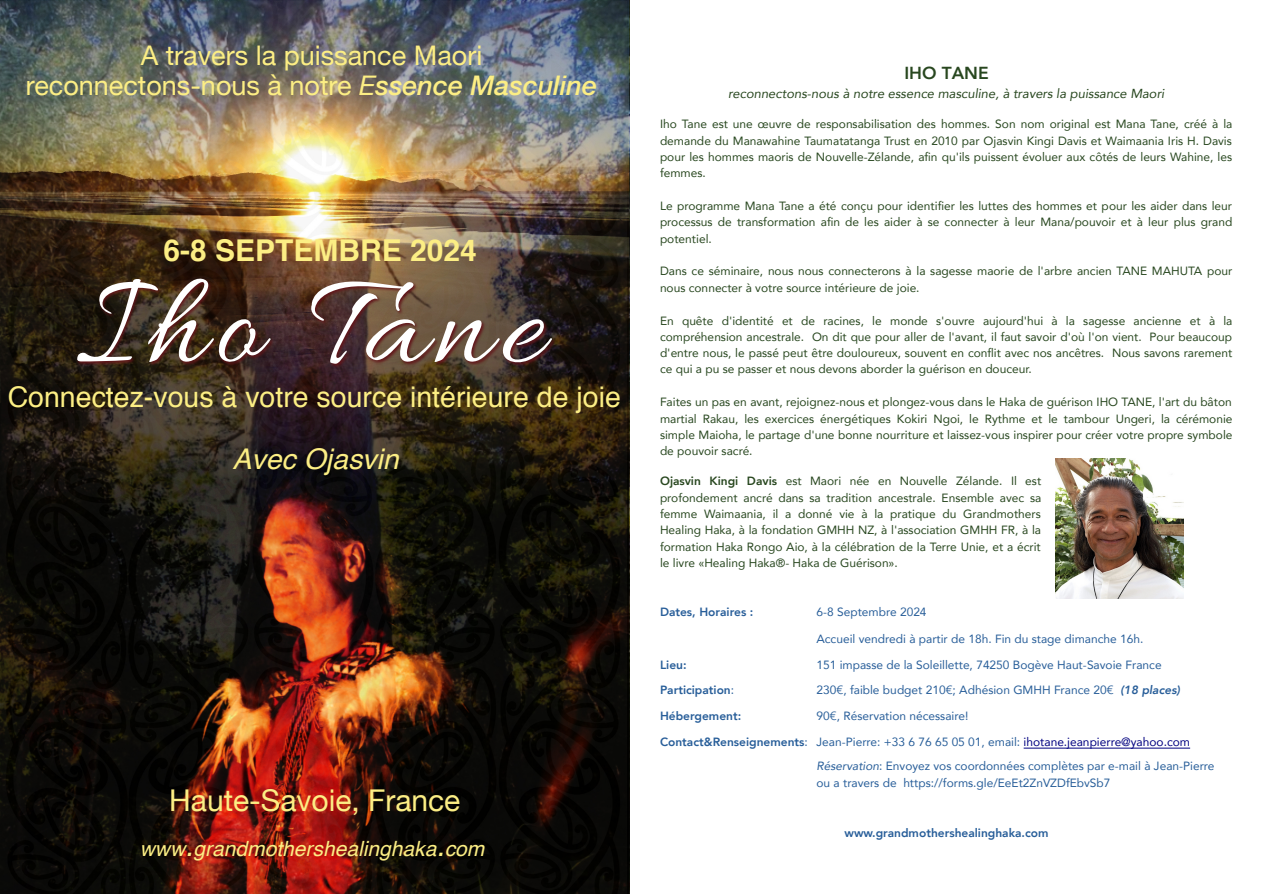
<style>
.page{position:relative;width:1263px;height:894px;background:#fff}
.page>*{position:absolute;margin:0;border:0;box-sizing:border-box;transform-origin:0 0}
.t1{font:135px "Allura";letter-spacing:.07em;color:#fff}
.t2{font:30px "Helvetica Neue";color:#fcee84}
.t3{font:700 30px "Helvetica";color:#fcee84}
.t4{font:28.5px "Helvetica";color:#fcee84}
.t5{font:italic 28.5px "Helvetica";color:#fcee84}
.t6{font:27px/30px "Helvetica Neue";color:#fcee84;text-align:center}
.t7{font:italic 21px "Helvetica";color:#fcee84}
.t8{font:800 17.4px "Avenir";color:#28471f}
.t9{font:italic 13.05px "Avenir";color:#28471f}
.t10{font:12px/16.4px "Avenir";color:#28471f;text-align:justify}
.t11{font:12px/26.4px "Avenir";color:#285e99}
.t12{font:800 12px "Avenir";color:#285e99}
.s1{font-style:italic}
.s2{font-weight:500;font-style:italic}
.s3{font-size:30px}
.s4{font-weight:800}
.s5{font-weight:400}
.s6{font-weight:800;font-style:italic}
.s7{color:#2a6099}
.s8{color:#000080}
</style>
<div class="page">
<img style="left:0;top:1px;width:627px;height:892px">
<img style="left:75px;top:277px;width:481px;height:91px">
<hr style="left:1024px;top:747px;width:166px;height:1px;background:#000080">
<img style="left:1056px;top:459px;width:127px;height:139px">
<h3 class="t6" style="left:26px;top:40px;width:573px">A travers la puissance Maori reconnectons-nous à notre <span class="s1">E</span><span class="s2">ssence Masculine</span></h3>
<h2 class="t3" style="left:164px;top:239px;width:315px">6-8 SEPTEMBRE 2024</h2>
<h1 class="t1" style="left:76px;top:250px;width:469px">Iho Tane</h1>
<h3 class="t4" style="left:8px;top:385px;width:615px">Connectez-vous à votre source intérieure de joie</h3>
<h3 class="t5" style="left:232px;top:447px;width:168px">Avec Ojasvin</h3>
<h2 class="t2" style="left:169px;top:781px;width:293px">Haute-Savoie, France</h2>
<h3 class="t7" style="left:140px;top:840px;width:346px">www<span class="s3">.</span>grandmothershealinghaka<span class="s3">.</span>com</h3>
<h3 class="t8" style="left:904px;top:61px;width:86px">IHO TANE</h3>
<p class="t9" style="left:728px;top:85px;width:438px">reconnectons-nous à notre essence masculine, à travers la puissance Maori</p>
<p class="t10" style="left:660px;top:116px;width:574px">Iho Tane est une œuvre de responsabilisation des hommes. Son nom original est Mana Tane, créé à la demande du Manawahine Taumatatanga Trust en 2010 par Ojasvin Kingi Davis et Waimaania Iris H. Davis pour les hommes maoris de Nouvelle-Zélande, afin qu'ils puissent évoluer aux côtés de leurs Wahine, les femmes.</p>
<p class="t10" style="left:660px;top:198px;width:574px">Le programme Mana Tane a été conçu pour identifier les luttes des hommes et pour les aider dans leur processus de transformation afin de les aider à se connecter à leur Mana/pouvoir et à leur plus grand potentiel.</p>
<p class="t10" style="left:660px;top:263px;width:574px">Dans ce séminaire, nous nous connecterons à la sagesse maorie de l'arbre ancien TANE MAHUTA pour nous connecter à votre source intérieure de joie.</p>
<p class="t10" style="left:660px;top:312px;width:574px">En quête d'identité et de racines, le monde s'ouvre aujourd'hui à la sagesse ancienne et à la compréhension ancestrale. On dit que pour aller de l'avant, il faut savoir d'où l'on vient. Pour beaucoup d'entre nous, le passé peut être douloureux, souvent en conflit avec nos ancêtres. Nous savons rarement ce qui a pu se passer et nous devons aborder la guérison en douceur.</p>
<p class="t10" style="left:660px;top:394px;width:574px">Faites un pas en avant, rejoignez-nous et plongez-vous dans le Haka de guérison IHO TANE, l'art du bâton martial Rakau, les exercices énergétiques Kokiri Ngoi, le Rythme et le tambour Ungeri, la cérémonie simple Maioha, le partage d'une bonne nourriture et laissez-vous inspirer pour créer votre propre symbole de pouvoir sacré.</p>
<p class="t10" style="left:660px;top:473px;width:383px"><span class="s4">Ojasvin Kingi Davis</span> est Maori née en Nouvelle Zélande. Il est profondement ancré dans sa tradition ancestrale. Ensemble avec sa femme Waimaania, il a donné vie à la pratique du Grandmothers Healing Haka, à la fondation GMHH NZ, à l'association GMHH FR, à la formation Haka Rongo Aio, à la célébration de la Terre Unie, et a écrit le livre «Healing Haka®- Haka de Guérison».</p>
<p class="t12" style="left:660px;top:604px;width:95px">Dates, Horaires :</p>
<p class="t11" style="left:816px;top:599px;width:112px">6-8 Septembre 2024<br>Accueil vendredi</p>
<p class="t11" style="left:919px;top:625px;width:226px">partir de 18h. Fin du stage dimanche 16h.</p>
<p class="t12" style="left:660px;top:656px;width:28px">Lieu:</p>
<p class="t11" style="left:816px;top:651px;width:347px">151 impasse de la Soleillette, 74250 Bogève Haut-Savoie France</p>
<p class="t12" style="left:660px;top:681px;width:76px">Participation<span class="s5">:</span></p>
<p class="t11" style="left:816px;top:676px;width:167px">230€, faible budget 210€; Adh</p>
<p class="t11" style="left:988px;top:676px;width:193px">sion GMHH France 20€ <span class="s6">(18 places)</span></p>
<p class="t12" style="left:660px;top:707px;width:83px">Hébergement:</p>
<p class="t11" style="left:816px;top:702px;width:36px">90<span class="s7">€</span>, R</p>
<p class="t11" style="left:857px;top:702px;width:60px">servation n</p>
<p class="t11" style="left:660px;top:702px;width:531px;text-indent:263px">cessaire!<br><span class="s4">Contact&amp;Renseignements</span>: Jean-Pierre: +33 6 76 65 05 01, email: <span class="s8">ihotane.jeanpierre@yahoo.com</span></p>
<p class="t11" style="left:816px;top:753px;width:191px"><span class="s1">Réservation</span>: Envoyez vos coordonn</p>
<p class="t11" style="left:1013px;top:753px;width:50px">es compl</p>
<p class="t11" style="left:816px;top:758px;width:400px;line-height:16.2px;text-indent:251px">tes par e-mail à Jean-Pierre ou a travers de https://forms.gle/EeEt2ZnVZDfEbvSb7</p>
<p class="t12" style="left:844px;top:824px;width:205px">www.grandmothershealinghaka.com</p>
</div>
